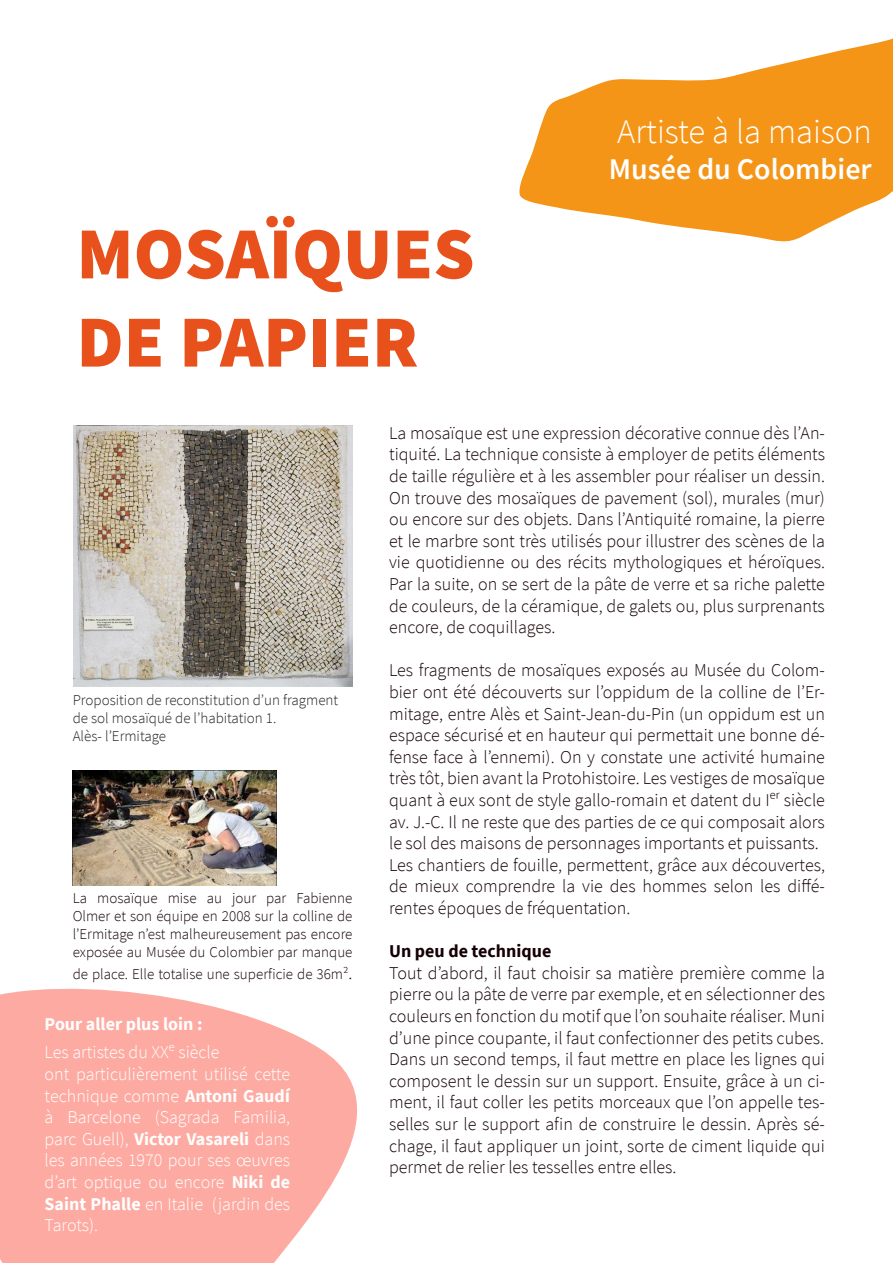
<style>
.page{position:relative;width:893px;height:1263px;background:#fff}
.page>*{position:absolute;margin:0;border:0;box-sizing:border-box;transform-origin:0 0}
.t1{font:900 73.5px "Source Sans Pro";color:#e9511c}
.t2{font:300 34.5px "Source Sans Pro";color:#fff}
.t3{font:600 30px "Source Sans Pro";color:#fff}
.t4{font:300 18px/21.6px "Source Sans Pro";color:#150005;text-align:justify}
.t5{font:300 18px/21.6px "Source Sans Pro";color:#fff;text-align:justify}
.t6{font:700 18px "Source Sans Pro";color:#fff}
.t7{font:700 18px "Source Sans Pro";color:#150005}
.t8{font:300 15px/18px "Source Sans Pro";color:#150005;text-align:justify}
.t9{font:300 15px/18px "Source Sans Pro";color:#231f20}
.s1{font-size:18px}
.s2{font-weight:700}
</style>
<div class="page">
<svg style="left:0;top:988px;width:358px;height:275px;fill:#fdaba2"></svg>
<svg style="left:519px;top:38px;width:374px;height:204px;fill:#f59518"></svg>
<img style="left:73px;top:425px;width:280px;height:262px">
<img style="left:72px;top:771px;width:205px;height:115px">
<p class="t1" style="left:77px;top:203px;width:400px">MOSAÏQUES</p>
<p class="t1" style="left:77px;top:291px;width:343px">DE PAPIER</p>
<p class="t2" style="left:617px;top:110px;width:256px">Artiste à la maison</p>
<p class="t3" style="left:609px;top:149px;width:264px">Musée du Colombier</p>
<p class="t9" style="left:73px;top:691px;width:267px">Proposition de reconstitution d’un fragment de sol mosaïqué de l’habitation 1.</p>
<p class="t9" style="left:73px;top:727px;width:95px">Alès- l’Ermitage</p>
<p class="t8" style="left:73px;top:889px;width:281px">La mosaïque mise au jour par Fabienne</p>
<p class="t8" style="left:73px;top:907px;width:281px">Olmer et son équipe en 2008 sur la colline de l’Ermitage n’est malheureusement pas encore exposée au Musée du Colombier par manque</p>
<p class="t8" style="left:73px;top:965px;width:281px">de place. Elle totalise une superficie de 36m²<span class="s1">.</span></p>
<p class="t6" style="left:45px;top:1012px;width:159px">Pour aller plus loin :</p>
<p class="t5" style="left:45px;top:1041px;width:176px">Les artistes du XXᵉ siècle</p>
<p class="t5" style="left:45px;top:1063px;width:247px">ont particulièrement utilisé cette technique comme <span class="s2">Antoni GaudÍ </span>à Barcelone (Sagrada Familia, parc Guell), <span class="s2">Victor Vasareli</span> dans les années 1970 pour ses œuvres d’art optique ou encore <span class="s2">Niki de Saint Phalle</span> en Italie (jardin des Tarots).</p>
<p class="t4" style="left:389px;top:422px;width:437px">La mosaïque est une expression décorative connue dès l’An&shy;tiquité. La technique consiste à employer de petits éléments de taille régulière et à les assembler pour réaliser un dessin.<br>On trouve des mosaïques de pavement (sol), murales (mur) ou encore sur des objets. Dans l’Antiquité romaine, la pierre et le marbre sont très utilisés pour illustrer des scènes de la vie quotidienne ou des récits mythologiques et héroïques.<br>Par la suite, on se sert de la pâte de verre et sa riche palette de couleurs, de la céramique, de galets ou, plus surprenants encore, de coquillages.</p>
<p class="t4" style="left:389px;top:660px;width:437px">Les fragments de mosaïques exposés au Musée du Colom&shy;bier ont été découverts sur l’oppidum de la colline de l’Er&shy;mitage, entre Alès et Saint-Jean-du-Pin (un oppidum est un espace sécurisé et en hauteur qui permettait une bonne dé&shy;fense face à l’ennemi). On y constate une activité humaine très tôt, bien avant la Protohistoire. Les vestiges de mosaïque quant à eux sont de style gallo-romain et datent du Iᵉʳ siècle av. J.-C. Il ne reste que des parties de ce qui composait alors le sol des maisons de personnages importants et puissants.</p>
<p class="t4" style="left:389px;top:854px;width:437px">Les chantiers de fouille, permettent, grâce aux découvertes, de mieux comprendre la vie des hommes selon les diffé&shy;rentes époques de fréquentation.</p>
<p class="t7" style="left:389px;top:939px;width:164px">Un peu de technique</p>
<p class="t4" style="left:389px;top:962px;width:437px">Tout d’abord, il faut choisir sa matière première comme la pierre ou la pâte de verre par exemple, et en sélectionner des couleurs en fonction du motif que l’on souhaite réaliser. Muni d’une pince coupante, il faut confectionner des petits cubes.</p>
<p class="t4" style="left:389px;top:1048px;width:437px">Dans un second temps, il faut mettre en place les lignes qui composent le dessin sur un support. Ensuite, grâce à un ci&shy;ment, il faut coller les petits morceaux que l’on appelle tes&shy;selles sur le support afin de construire le dessin. Après sé&shy;chage, il faut appliquer un joint, sorte de ciment liquide qui permet de relier les tesselles entre elles.</p>
</div>
